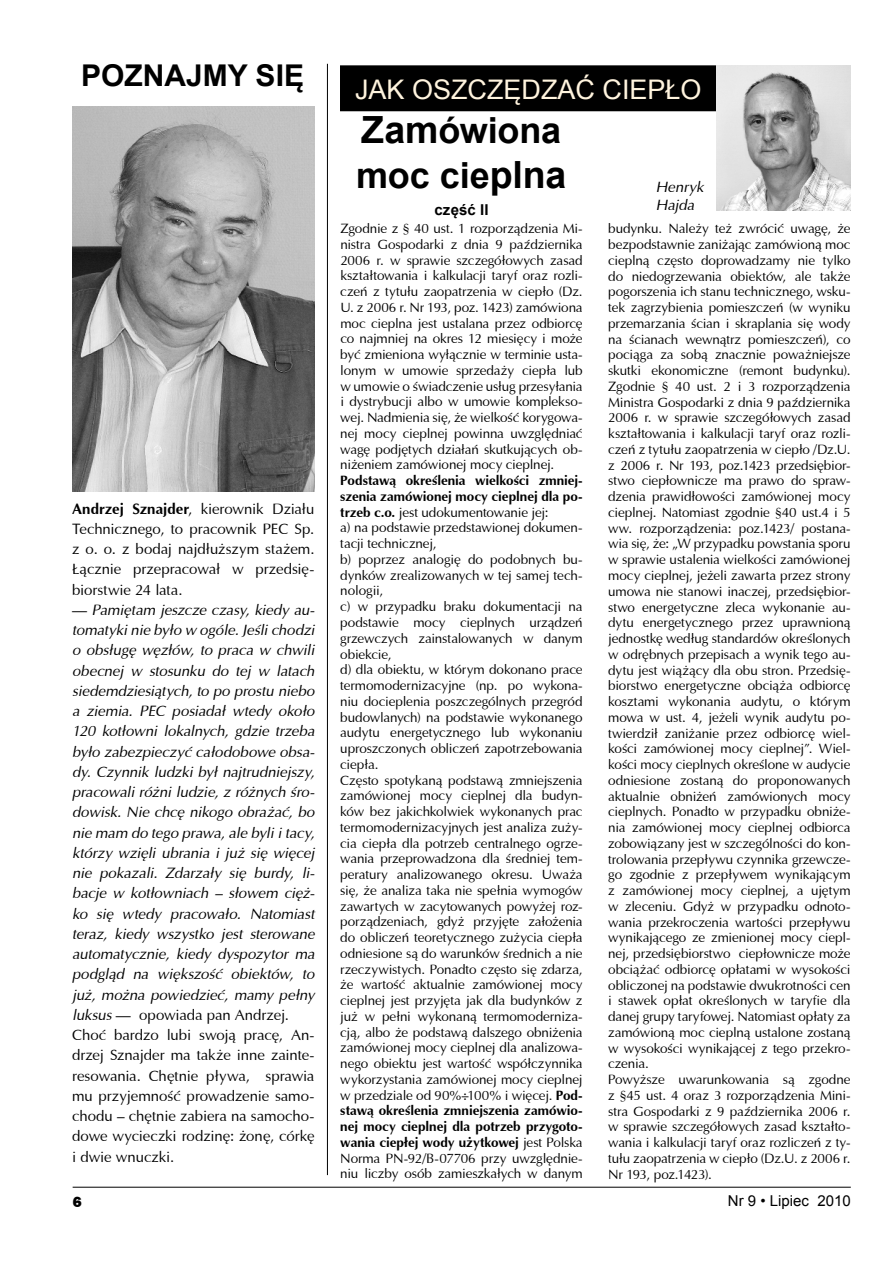
<style>
.page{position:relative;width:893px;height:1263px;background:#fff}
.page>*{position:absolute;margin:0;border:0;box-sizing:border-box;transform-origin:0 0}
.t1{font:700 36px/45px "Arial";letter-spacing:-.005em;color:#000}
.t2{font:700 30px "Arial";color:#000}
.t3{font:27px "Arial";color:#fff4de}
.t4{font:italic 15px/20.2px "Ottawa";letter-spacing:-.01em;color:#000}
.t5{font:15px/20.2px "Ottawa";letter-spacing:-.005em;color:#000;text-align:justify}
.t6{font:15px "Arial";color:#000}
.t7{font:700 15px "Arial";letter-spacing:.015em;color:#000}
.t8{font:800 15px "Frankfurt Gothic";color:#000}
.t9{font:13.5px/15.8px "Ottawa";letter-spacing:-.015em;color:#000}
.s1{font-weight:700}
.s2{font-style:normal}
.s3{font-size:37.5px}
</style>
<div class="page">
<hr style="left:73px;top:1187px;width:778px;height:1px;background:#000">
<div style="left:340px;top:65px;width:510px;height:46px;background:#000;border:3px solid #000"></div>
<img style="left:716px;top:65px;width:134px;height:146px">
<img style="left:72px;top:106px;width:242px;height:386px">
<hr style="left:327px;top:64px;width:1px;height:1111px;background:#000">
<h2 class="t2" style="left:81px;top:55px;width:224px">POZNAJMY SIĘ</h2>
<p class="t5" style="left:72px;top:498px;width:244px"><span class="s1">Andrzej Sznajder</span>, kierownik Działu Technicznego, to pracownik PEC Sp. z o. o. z bodaj najdłuższym stażem.<br>Łącznie przepracował w przedsię&shy;biorstwie 24 lata.</p>
<p class="t4" style="left:72px;top:600px;width:244px"><span class="s2">—</span> Pamiętam jeszcze czasy, kiedy au&shy;tomatyki nie było w ogóle. Jeśli chodzi o obsługę węzłów, to praca w chwili obecnej w stosunku do tej w latach siedemdziesiątych, to po prostu niebo a ziemia. PEC posiadał wtedy około 120 kotłowni lokalnych, gdzie trzeba było zabezpieczyć całodobowe obsa&shy;dy. Czynnik ludzki był najtrudniejszy, pracowali różni ludzie, z różnych śro&shy;dowisk. Nie chcę nikogo obrażać, bo nie mam do tego prawa, ale byli i tacy, którzy wzięli ubrania i już się więcej nie pokazali. Zdarzały się burdy, li&shy;bacje w kotłowniach – słowem cięż&shy;ko się wtedy pracowało. Natomiast teraz, kiedy wszystko jest sterowane automatycznie, kiedy dyspozytor ma podgląd na większość obiektów, to już, można powiedzieć, mamy pełny luksus <span class="s2">— opowiada pan Andrzej.<br>Choć bardzo lubi swoją pracę, An&shy;drzej Sznajder ma także inne zainte&shy;resowania. Chętnie pływa, sprawia mu przyjemność prowadzenie samo&shy;chodu – chętnie zabiera na samocho&shy;dowe wycieczki rodzinę: żonę, córkę i dwie wnuczki.</span></p>
<h3 class="t3" style="left:355px;top:72px;width:348px">JAK OSZCZĘDZAĆ CIEPŁO</h3>
<h1 class="t1" style="left:356px;top:108px;width:212px"><span class="s3">Zam</span>ówiona moc cie<span class="s3">plna</span></h1>
<p class="t7" style="left:434px;top:200px;width:56px">część II</p>
<p class="t9" style="left:340px;top:221px;width:244px;text-align:justify">Zgodnie z § 40 ust. 1 rozporządzenia Mi&shy;nistra Gospodarki z dnia 9 października 2006 r. w sprawie szczegółowych zasad kształtowania i kalkulacji taryf oraz rozli&shy;czeń z tytułu zaopatrzenia w ciepło (Dz.<br>U. z 2006 r. Nr 193, poz. 1423) zamówiona moc cieplna jest ustalana przez odbiorcę co najmniej na okres 12 miesięcy i może być zmieniona wyłącznie w terminie usta&shy;lonym w umowie sprzedaży ciepła lub w umowie o świadczenie usług przesyłania i dystrybucji albo w umowie komplekso&shy;wej. Nadmienia się, że wielkość korygowa&shy;nej mocy cieplnej powinna uwzględniać wagę podjętych działań skutkujących ob&shy;niżeniem zamówionej mocy cieplnej.</p>
<p class="t9" style="left:340px;top:473px;width:244px"><span class="s1">Podstawą określenia wielkości zmniej&shy;szenia zamówionej mocy cieplnej dla po&shy;trzeb c.o.</span> jest udokumentowanie jej:<br>a) na podstawie przedstawionej dokumen&shy;tacji technicznej,<br>b) poprzez analogię do podobnych bu&shy;dynków zrealizowanych w tej samej tech&shy;nologii,<br>c) w przypadku braku dokumentacji na podstawie mocy cieplnych urządzeń grzewczych zainstalowanych w danym obiekcie,<br>d) dla obiektu, w którym dokonano prace termomodernizacyjne (np. po wykona&shy;niu docieplenia poszczególnych przegród budowlanych) na podstawie wykonanego audytu energetycznego lub wykonaniu uproszczonych obliczeń zapotrzebowania ciepła.<br>Często spotykaną podstawą zmniejszenia zamówionej mocy cieplnej dla budyn&shy;ków bez jakichkolwiek wykonanych prac termomodernizacyjnych jest analiza zuży&shy;cia ciepła dla potrzeb centralnego ogrze&shy;wania przeprowadzona dla średniej tem&shy;peratury analizowanego okresu. Uważa się, że analiza taka nie spełnia wymogów zawartych w zacytowanych powyżej roz&shy;porządzeniach, gdyż przyjęte założenia do obliczeń teoretycznego zużycia ciepła odniesione są do warunków średnich a nie rzeczywistych. Ponadto często się zdarza, że wartość aktualnie zamówionej mocy cieplnej jest przyjęta jak dla budynków z już w pełni wykonaną termomoderniza&shy;cją, albo że podstawą dalszego obniżenia zamówionej mocy cieplnej dla analizowa&shy;nego obiektu jest wartość współczynnika wykorzystania zamówionej mocy cieplnej w przedziale od 90%÷100% i więcej. <span class="s1">Pod&shy;stawą określenia zmniejszenia zamówio&shy;nej mocy cieplnej dla potrzeb przygoto&shy;wania ciepłej wody użytkowej</span> jest Polska Norma PN-92/B-07706 przy uwzględnie&shy;niu liczby osób zamieszkałych w danym</p>
<p class="t4" style="left:656px;top:178px;width:49px;line-height:18px">Henryk<br>Hajda</p>
<p class="t9" style="left:608px;top:221px;width:244px">budynku. Należy też zwrócić uwagę, że bezpodstawnie zaniżając zamówioną moc cieplną często doprowadzamy nie tylko do niedogrzewania obiektów, ale także pogorszenia ich stanu technicznego, wsku&shy;tek zagrzybienia pomieszczeń (w wyniku przemarzania ścian i skraplania się wody na ścianach wewnątrz pomieszczeń), co pociąga za sobą znacznie poważniejsze skutki ekonomiczne (remont budynku).<br>Zgodnie § 40 ust. 2 i 3 rozporządzenia Ministra Gospodarki z dnia 9 października 2006 r. w sprawie szczegółowych zasad kształtowania i kalkulacji taryf oraz rozli&shy;czeń z tytułu zaopatrzenia w ciepło /Dz.U. z 2006 r. Nr 193, poz.1423 przedsiębior&shy;stwo ciepłownicze ma prawo do spraw&shy;dzenia prawidłowości zamówionej mocy cieplnej. Natomiast zgodnie §40 ust.4 i 5 ww. rozporządzenia: poz.1423/ postana&shy;wia się, że: „W przypadku powstania sporu w sprawie ustalenia wielkości zamówionej mocy cieplnej, jeżeli zawarta przez strony umowa nie stanowi inaczej, przedsiębior&shy;stwo energetyczne zleca wykonanie au&shy;dytu energetycznego przez uprawnioną jednostkę według standardów określonych w odrębnych przepisach a wynik tego au&shy;dytu jest wiążący dla obu stron. Przedsię&shy;biorstwo energetyczne obciąża odbiorcę kosztami wykonania audytu, o którym mowa w ust. 4, jeżeli wynik audytu po&shy;twierdził zaniżanie przez odbiorcę wiel&shy;kości zamówionej mocy cieplnej”. Wiel&shy;kości mocy cieplnych określone w audycie odniesione zostaną do proponowanych aktualnie obniżeń zamówionych mocy cieplnych. Ponadto w przypadku obniże&shy;nia zamówionej mocy cieplnej odbiorca zobowiązany jest w szczególności do kon&shy;trolowania przepływu czynnika grzewcze&shy;go zgodnie z przepływem wynikającym z zamówionej mocy cieplnej, a ujętym w zleceniu. Gdyż w przypadku odnoto&shy;wania przekroczenia wartości przepływu wynikającego ze zmienionej mocy ciepl&shy;nej, przedsiębiorstwo ciepłownicze może obciążać odbiorcę opłatami w wysokości obliczonej na podstawie dwukrotności cen i stawek opłat określonych w taryfie dla danej grupy taryfowej. Natomiast opłaty za zamówioną moc cieplną ustalone zostaną w wysokości wynikającej z tego przekro&shy;czenia.<br>Powyższe uwarunkowania są zgodne z §45 ust. 4 oraz 3 rozporządzenia Mini&shy;stra Gospodarki z 9 października 2006 r. w sprawie szczegółowych zasad kształto&shy;wania i kalkulacji taryf oraz rozliczeń z ty&shy;tułu zaopatrzenia w ciepło (Dz.U. z 2006 r.<br>Nr 193, poz.1423).</p>
<p class="t8" style="left:73px;top:1193px;width:10px">6</p>
<p class="t6" style="left:728px;top:1191px;width:124px">Nr 9 • Lipiec 2010</p>
</div>
